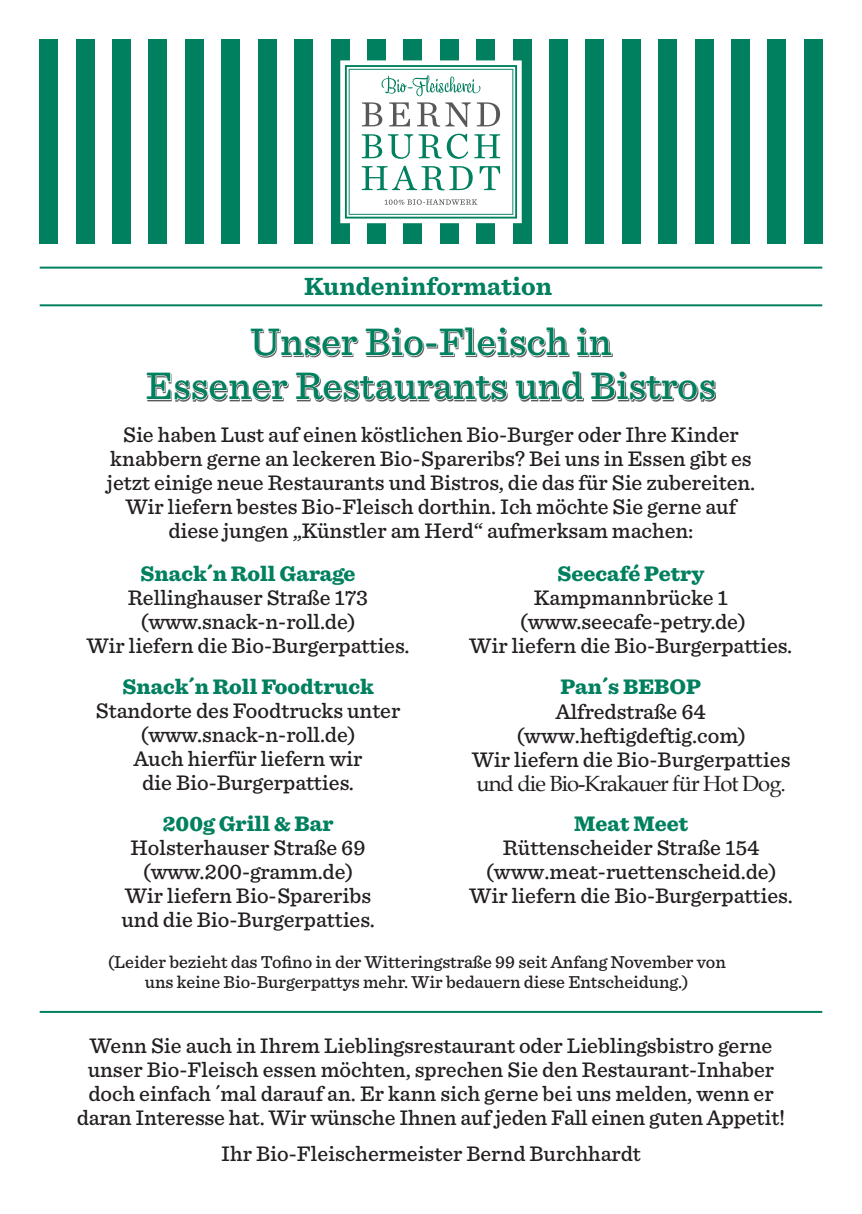
<style>
.page{position:relative;width:862px;height:1214px;background:#fff}
.page>*{position:absolute;margin:0;border:0;box-sizing:border-box;transform-origin:0 0}
.t1{font:500 40px/44px "Sentinel";color:#00805f;text-align:center}
.t2{font:700 26px "Sentinel";color:#00805f}
.t3{font:500 22px/24px "Sentinel";color:#231f20;text-align:center}
.t4{font:900 22px "Sentinel";color:#00805f}
.t5{font:22px "Book Antiqua";letter-spacing:-.045em;color:#231f20}
.t6{font:500 18px/20px "Sentinel";color:#231f20;text-align:center}
</style>
<div class="page">
<div style="left:40px;top:40px;width:18px;height:204px;background:#00805f"></div>
<div style="left:76px;top:40px;width:18px;height:204px;background:#00805f"></div>
<div style="left:112px;top:40px;width:19px;height:204px;background:#00805f"></div>
<div style="left:149px;top:40px;width:18px;height:204px;background:#00805f"></div>
<div style="left:185px;top:40px;width:18px;height:204px;background:#00805f"></div>
<div style="left:222px;top:40px;width:18px;height:204px;background:#00805f"></div>
<div style="left:258px;top:40px;width:18px;height:204px;background:#00805f"></div>
<div style="left:294px;top:40px;width:19px;height:204px;background:#00805f"></div>
<div style="left:331px;top:40px;width:18px;height:204px;background:#00805f"></div>
<div style="left:367px;top:40px;width:18px;height:204px;background:#00805f"></div>
<div style="left:404px;top:40px;width:18px;height:204px;background:#00805f"></div>
<div style="left:440px;top:40px;width:18px;height:204px;background:#00805f"></div>
<div style="left:476px;top:40px;width:19px;height:204px;background:#00805f"></div>
<div style="left:513px;top:40px;width:18px;height:204px;background:#00805f"></div>
<div style="left:549px;top:40px;width:18px;height:204px;background:#00805f"></div>
<div style="left:586px;top:40px;width:18px;height:204px;background:#00805f"></div>
<div style="left:622px;top:40px;width:18px;height:204px;background:#00805f"></div>
<div style="left:658px;top:40px;width:18px;height:204px;background:#00805f"></div>
<div style="left:695px;top:40px;width:18px;height:204px;background:#00805f"></div>
<div style="left:731px;top:40px;width:18px;height:204px;background:#00805f"></div>
<div style="left:767px;top:40px;width:19px;height:204px;background:#00805f"></div>
<div style="left:804px;top:40px;width:18px;height:204px;background:#00805f"></div>
<svg style="left:340px;top:60px;width:182px;height:163px;fill:#fff"></svg>
<svg style="left:345px;top:65px;width:172px;height:153px"></svg>
<hr style="left:40px;top:266px;width:782px;height:2px;background:#00805f">
<hr style="left:40px;top:304px;width:782px;height:2px;background:#00805f">
<svg style="left:251px;top:329px;width:107px;height:28px"></svg>
<svg style="left:366px;top:328px;width:57px;height:28px"></svg>
<div style="left:426px;top:343px;width:11px;height:4px;border:1px solid #fff"></div>
<svg style="left:440px;top:328px;width:129px;height:28px"></svg>
<svg style="left:578px;top:328px;width:34px;height:28px"></svg>
<svg style="left:147px;top:374px;width:141px;height:26px"></svg>
<svg style="left:296px;top:374px;width:211px;height:26px"></svg>
<svg style="left:516px;top:372px;width:67px;height:28px"></svg>
<svg style="left:592px;top:373px;width:123px;height:27px"></svg>
<hr style="left:40px;top:1010px;width:782px;height:2px;background:#00805f">
<p class="t2" style="left:304px;top:270px;width:249px">Kundeninformation</p>
<h1 class="t1" style="left:146px;top:319px;width:571px">Unser Bio-Fleisch in<br>Essener Restaurants und Bistros</h1>
<p class="t3" style="left:107px;top:422px;width:650px">Sie haben Lust auf einen köstlichen Bio-Burger oder Ihre Kinder knabbern gerne an leckeren Bio-Spareribs? Bei uns in Essen gibt es jetzt einige neue Restaurants und Bistros, die das für Sie zubereiten.<br>Wir liefern bestes Bio-Fleisch dorthin. Ich möchte Sie gerne auf diese jungen „Künstler am Herd“ aufmerksam machen:</p>
<p class="t4" style="left:141px;top:560px;width:216px">Snack´n Roll Garage</p>
<p class="t3" style="left:87px;top:585px;width:324px">Rellinghauser Straße 173 (www.snack-n-roll.de)<br>Wir liefern die Bio-Burgerpatties.</p>
<p class="t4" style="left:122px;top:673px;width:253px">Snack´n Roll Foodtruck</p>
<p class="t3" style="left:96px;top:698px;width:306px">Standorte des Foodtrucks unter (www.snack-n-roll.de)<br>Auch hierfür liefern wir<br>die Bio-Burgerpatties.</p>
<p class="t4" style="left:163px;top:810px;width:172px">200g Grill &amp; Bar</p>
<p class="t3" style="left:121px;top:835px;width:255px">Holsterhauser Straße 69 (www.200-gramm.de)<br>Wir liefern Bio-Spareribs und die Bio-Burgerpatties.</p>
<p class="t4" style="left:557px;top:560px;width:148px">Seecafé Petry</p>
<p class="t3" style="left:469px;top:585px;width:324px">Kampmannbrücke 1 (www.seecafe-petry.de)<br>Wir liefern die Bio-Burgerpatties.</p>
<p class="t4" style="left:560px;top:673px;width:142px">Pan´s BEBOP</p>
<p class="t3" style="left:472px;top:698px;width:320px">Alfredstraße 64 (www.heftigdeftig.com)<br>Wir liefern die Bio-Burgerpatties</p>
<p class="t5" style="left:476px;top:770px;width:311px">und die Bio-Krakauer für Hot Dog.</p>
<p class="t4" style="left:574px;top:810px;width:116px">Meat Meet</p>
<p class="t3" style="left:469px;top:835px;width:325px">Rüttenscheider Straße 154 (www.meat-ruettenscheid.de)<br>Wir liefern die Bio-Burgerpatties.</p>
<p class="t6" style="left:108px;top:951px;width:619px">(Leider bezieht das Tofino in der Witteringstraße 99 seit Anfang November von uns keine Bio-Burgerpattys mehr. Wir bedauern diese Entscheidung.)</p>
<p class="t3" style="left:77px;top:1033px;width:710px">Wenn Sie auch in Ihrem Lieblingsrestaurant oder Lieblingsbistro gerne unser Bio-Fleisch essen möchten, sprechen Sie den Restaurant-Inhaber doch einfach ´mal darauf an. Er kann sich gerne bei uns melden, wenn er daran Interesse hat. Wir wünsche Ihnen auf jeden Fall einen guten Appetit!</p>
<p class="t3" style="left:221px;top:1140px;width:421px">Ihr Bio-Fleischermeister Bernd Burchhardt</p>
</div>
